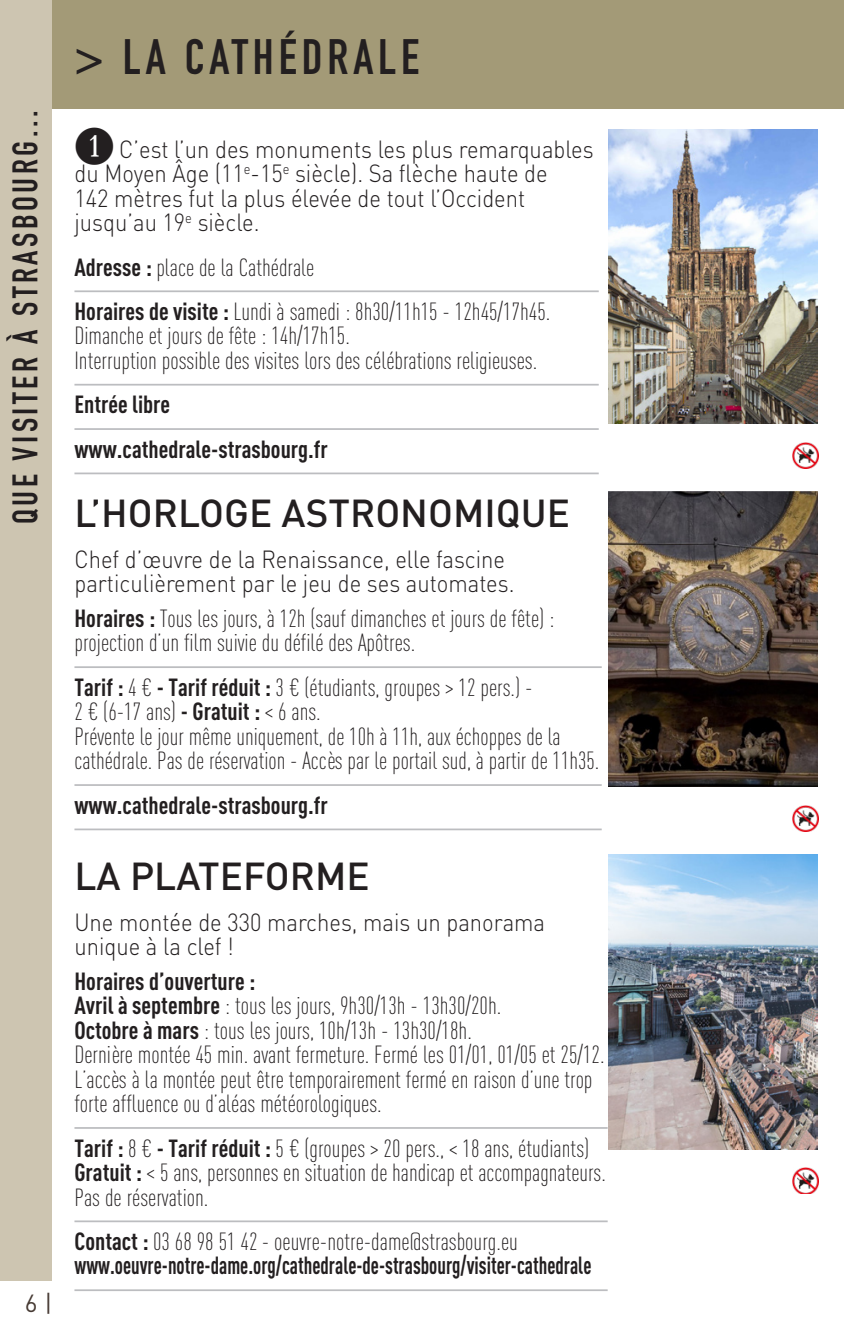
<style>
.page{position:relative;width:844px;height:1340px;background:#fff}
.page>*{position:absolute;margin:0;border:0;box-sizing:border-box;transform-origin:0 0}
.t1{font:49px "DIN Engschrift Std";letter-spacing:.1em;color:#231f20}
.Titre_fiche{font:500 38.5px "DIN";color:#231f20}
.t2{font:35px "DIN Engschrift Std";letter-spacing:.1em;color:#231f20}
.paragraphe_avec_file{font:300 24.5px/24.5px "DIN Cond";color:#231f20}
.paragraphe_avec_file-2{font:700 24.5px/24.5px "DIN Cond";color:#231f20}
.Titre_fiche-2{font:300 24.5px/24.5px "DIN";color:#231f20;scale:.9 1}
.accroche{font:300 24.5px/24.5px "DIN";color:#231f20;scale:.9 1}
.t3{font:24.5px "DIN";color:#463a33}
.s1{font-family:"Numberpile";font-weight:400;font-size:35px}
.s2{font-weight:700}
.s3{font-weight:300}
</style>
<div class="page">
<div style="left:0;top:0;width:843px;height:109px;background:#a39a77"></div>
<hr style="left:843px;top:0;width:1px;height:109px;background:#a39a77">
<div style="left:0;top:0;width:52px;height:1280px;background:#cdc5b1"></div>
<img style="left:608px;top:129px;width:209px;height:295px">
<img style="left:792px;top:805px;width:26px;height:26px">
<img style="left:792px;top:442px;width:26px;height:26px">
<img style="left:608px;top:854px;width:209px;height:295px">
<img style="left:792px;top:1167px;width:26px;height:26px">
<img style="left:608px;top:492px;width:209px;height:294px">
<hr style="left:74px;top:290px;width:524px;height:2px;background:#bcbdc0">
<hr style="left:74px;top:384px;width:524px;height:1px;background:#bcbdc0">
<hr style="left:74px;top:428px;width:524px;height:2px;background:#bcbdc0">
<hr style="left:74px;top:472px;width:524px;height:2px;background:#bcbdc0">
<hr style="left:74px;top:666px;width:527px;height:2px;background:#bcbdc0">
<hr style="left:74px;top:784px;width:527px;height:2px;background:#bcbdc0">
<hr style="left:74px;top:828px;width:527px;height:2px;background:#bcbdc0">
<hr style="left:74px;top:1127px;width:533px;height:1px;background:#bcbdc0">
<hr style="left:74px;top:1220px;width:533px;height:2px;background:#bcbdc0">
<hr style="left:74px;top:1289px;width:533px;height:1px;background:#bcbdc0">
<p class="t2" style="left:5px;top:524px;width:415px;rotate:-90deg">QUE VISITER À STRASBOURG...</p>
<p class="t3" style="left:25px;top:1287px;width:29px">6 |</p>
<p class="t1" style="left:74px;top:28px;width:346px">&gt; LA CATHÉDRALE</p>
<p class="Titre_fiche-2" style="left:74px;top:136px;width:578px"><span class="s1">B</span> C’est l’un des monuments les plus remarquables du Moyen Âge (11<sup>e</sup>-15<sup>e</sup> siècle). Sa flèche haute de<br>142 mètres fut la plus élevée de tout l’Occident jusqu’au 19<sup>e</sup> siècle.</p>
<p class="paragraphe_avec_file" style="left:74px;top:255px;width:241px"><span class="s2">Adresse :</span> place de la Cathédrale</p>
<p class="paragraphe_avec_file" style="left:74px;top:299px;width:477px"><span class="s2">Horaires de visite :</span> Lundi à samedi : 8h30/11h15 - 12h45/17h45.<br>Dimanche et jours de fête : 14h/17h15.<br>Interruption possible des visites lors des célébrations religieuses.</p>
<p class="paragraphe_avec_file-2" style="left:74px;top:391px;width:97px">Entrée libre</p>
<p class="paragraphe_avec_file-2" style="left:74px;top:436px;width:255px">www.cathedrale-strasbourg.fr</p>
<p class="Titre_fiche" style="left:74px;top:488px;width:497px">L’HORLOGE ASTRONOMIQUE</p>
<p class="accroche" style="left:74px;top:546px;width:490px">Chef d’œuvre de la Renaissance, elle fascine particulièrement par le jeu de ses automates.</p>
<p class="paragraphe_avec_file" style="left:74px;top:606px;width:481px"><span class="s2">Horaires :</span> Tous les jours, à 12h (sauf dimanches et jours de fête) : projection d’un film suivie du défilé des Apôtres.</p>
<p class="paragraphe_avec_file" style="left:74px;top:675px;width:526px"><span class="s2">Tarif :</span> 4 € <span class="s2">- Tarif réduit :</span> 3 € (étudiants, groupes &gt; 12 pers.) -<br>2 € (6-17 ans) <span class="s2">- Gratuit :</span> &lt; 6 ans.<br>Prévente le jour même uniquement, de 10h à 11h, aux échoppes de la cathédrale. Pas de réservation - Accès par le portail sud, à partir de 11h35.</p>
<p class="paragraphe_avec_file-2" style="left:74px;top:792px;width:255px">www.cathedrale-strasbourg.fr</p>
<p class="Titre_fiche" style="left:74px;top:851px;width:297px">LA PLATEFORME</p>
<p class="accroche" style="left:74px;top:909px;width:524px">Une montée de 330 marches, mais un panorama unique à la clef !</p>
<p class="paragraphe_avec_file" style="left:74px;top:968px;width:531px"><span class="s2">Horaires d’ouverture :<br>Avril à septembre</span> : tous les jours, 9h30/13h - 13h30/20h.<br><span class="s2">Octobre à mars</span> : tous les jours, 10h/13h - 13h30/18h.<br>Dernière montée 45 min. avant fermeture. Fermé les 01/01, 01/05 et 25/12.<br>L’accès à la montée peut être temporairement fermé en raison d’une trop forte affluence ou d’aléas météorologiques.</p>
<p class="paragraphe_avec_file" style="left:74px;top:1135px;width:532px"><span class="s2">Tarif :</span> 8 € <span class="s2">- Tarif réduit :</span> 5 € (groupes &gt; 20 pers., &lt; 18 ans, étudiants)<br><span class="s2">Gratuit :</span> &lt; 5 ans, personnes en situation de handicap et accompagnateurs.<br>Pas de réservation.</p>
<p class="paragraphe_avec_file-2" style="left:74px;top:1228px;width:518px">Contact : <span class="s3">03 68 98 51 42 - oeuvre-notre-dame@strasbourg.eu </span>www.oeuvre-notre-dame.org/cathedrale-de-strasbourg/visiter-cathedrale</p>
</div>
